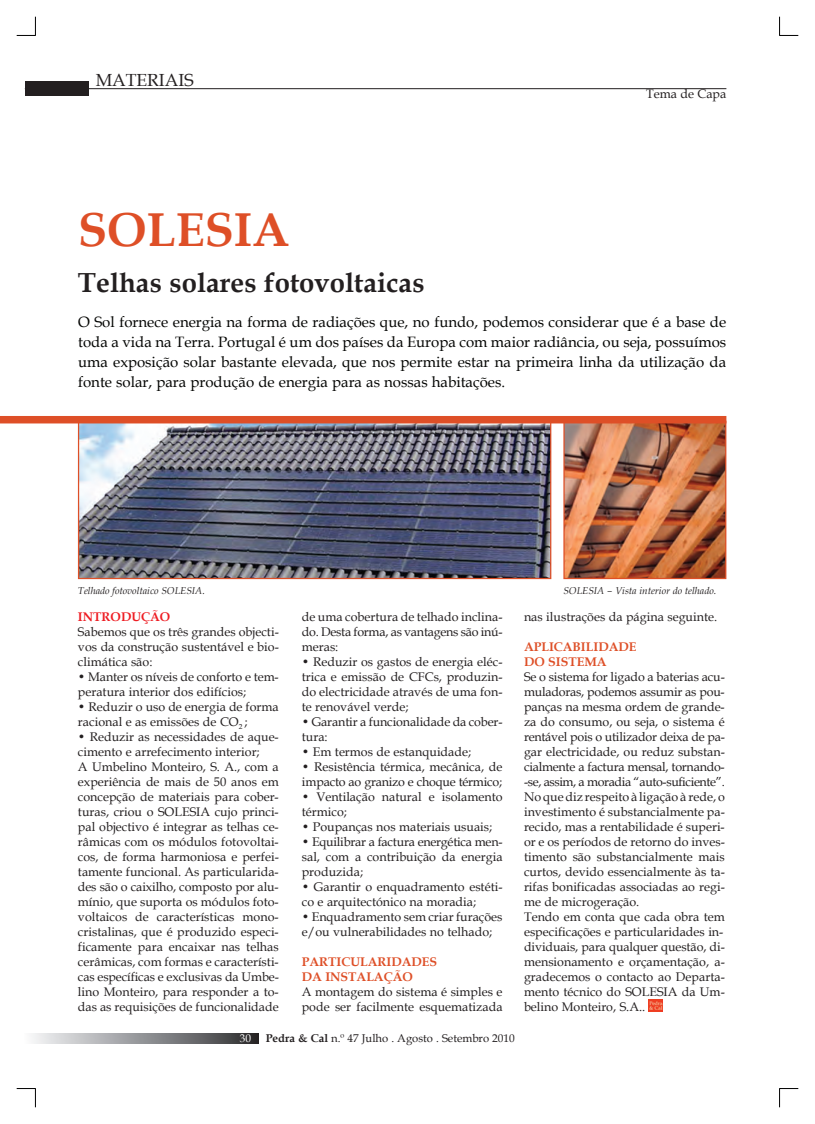
<style>
.page{position:relative;width:815px;height:1124px;background:#fff}
.page>*{position:absolute;margin:0;border:0;box-sizing:border-box;transform-origin:0 0}
.Título{font:700 47.5px "Book Antiqua";color:#de4f27}
.Título-2{font:700 27.5px "Book Antiqua";color:#231f20}
.t1{font:17.5px "Book Antiqua";color:#231f20}
.Título-3{font:15px/20px "Book Antiqua";color:#040503;text-align:justify}
.t2{font:12.5px/15px "Book Antiqua";color:#231f20}
.t3{font:12.5px "Book Antiqua";letter-spacing:-.02em;color:#231f20}
.t4{font:700 12.5px "Book Antiqua";color:#de4f27}
.t5{font:12.5px "Book Antiqua";letter-spacing:-.03em;color:#231f20}
.t6{font:700 12.5px "Book Antiqua";color:#ee1d23}
.t7{font:11.25px "Book Antiqua";color:#231f20}
.t8{font:11.25px "Book Antiqua";color:#fff}
.Notas___Bibliografia{font:italic 10px "Book Antiqua";color:#231f20}
.s1{font-weight:700}
</style>
<div class="page">
<div style="left:25px;top:82px;width:64px;height:14px;background:#231f20"></div>
<hr style="left:25px;top:88px;width:701px;height:1px;background:#231f20">
<svg style="left:32px;top:1033px;width:227px;height:10px;background:#8f9092"></svg>
<svg style="left:649px;top:999px;width:13px;height:12px"></svg>
<img style="left:80px;top:423px;width:469px;height:154px">
<div style="left:78px;top:420px;width:473px;height:159px;border:1px solid #de4f27"></div>
<img style="left:565px;top:423px;width:159px;height:154px">
<div style="left:563px;top:420px;width:163px;height:159px;border:1px solid #de4f27"></div>
<div style="left:0;top:416px;width:726px;height:7px;background:#de4f27"></div>
<svg style="left:17px;top:17px;width:19px;height:19px"></svg>
<svg style="left:17px;top:1088px;width:19px;height:19px"></svg>
<svg style="left:779px;top:17px;width:19px;height:19px"></svg>
<svg style="left:779px;top:1088px;width:19px;height:19px"></svg>
<p class="t1" style="left:96px;top:67px;width:99px">MATERIAIS</p>
<p class="Título" style="left:78px;top:197px;width:213px">SOLESIA</p>
<p class="Título-2" style="left:78px;top:264px;width:348px">Telhas solares fotovoltaicas</p>
<p class="t2" style="left:646px;top:86px;width:82px">Tema de Capa</p>
<p class="Título-3" style="left:78px;top:311px;width:650px">O Sol fornece energia na forma de radiações que, no fundo, podemos considerar que é a base de toda a vida na Terra. Portugal é um dos países da Europa com maior radiância, ou seja, possuímos uma exposição solar bastante elevada, que nos permite estar na primeira linha da utilização da fonte solar, para produção de energia para as nossas habitações.</p>
<p class="Notas___Bibliografia" style="left:78px;top:584px;width:129px">Telhado fotovoltaico SOLESIA.</p>
<p class="Notas___Bibliografia" style="left:563px;top:584px;width:154px">SOLESIA – Vista interior do telhado.</p>
<p class="t6" style="left:78px;top:608px;width:94px">INTRODUÇÃO</p>
<p class="t2" style="left:78px;top:624px;width:202px;text-align:justify">Sabemos que os três grandes objecti&shy;vos da construção sustentável e bio&shy;climática são:</p>
<p class="t2" style="left:78px;top:669px;width:202px">• Manter os níveis de conforto e tem-</p>
<p class="t2" style="left:78px;top:684px;width:170px">peratura interior dos edifícios;</p>
<p class="t2" style="left:78px;top:699px;width:202px">• Reduzir o uso de energia de forma racional e as emissões de CO<sub>2</sub> ;</p>
<p class="t2" style="left:78px;top:729px;width:202px">• Reduzir as necessidades de aque&shy;cimento e arrefecimento interior;</p>
<p class="t2" style="left:78px;top:759px;width:202px">A Umbelino Monteiro, S. A., com a experiência de mais de 50 anos em</p>
<p class="t2" style="left:78px;top:789px;width:202px;text-align:justify">concepção de materiais para cober&shy;turas, criou o SOLESIA cujo princi&shy;pal objectivo é integrar as telhas ce-</p>
<p class="t2" style="left:78px;top:834px;width:202px;text-align:justify">râmicas com os módulos fotovoltai&shy;cos, de forma harmoniosa e perfei&shy;tamente funcional. As particularida&shy;des são o caixilho, composto por alu-</p>
<p class="t2" style="left:78px;top:894px;width:202px;text-align:justify">mínio, que suporta os módulos foto&shy;voltaicos de características mono&shy;cristalinas, que é produzido especi&shy;ficamente para encaixar nas telhas cerâmicas, com formas e característi-</p>
<p class="t2" style="left:78px;top:969px;width:202px">cas específicas e exclusivas da Umbe-</p>
<p class="t2" style="left:78px;top:984px;width:202px">lino Monteiro, para responder a to-</p>
<p class="t2" style="left:78px;top:999px;width:202px">das as requisições de funcionalidade</p>
<p class="t2" style="left:302px;top:609px;width:202px">de uma cobertura de telhado inclina-</p>
<p class="t3" style="left:302px;top:623px;width:202px">do. Desta forma, as vantagens são inú-</p>
<p class="t2" style="left:302px;top:639px;width:38px">meras:</p>
<p class="t2" style="left:302px;top:654px;width:202px">• Reduzir os gastos de energia eléc-</p>
<p class="t2" style="left:302px;top:669px;width:202px">trica e emissão de CFCs, produzin&shy;do electricidade através de uma fon-</p>
<p class="t2" style="left:302px;top:699px;width:108px">te renovável verde;</p>
<p class="t2" style="left:302px;top:714px;width:202px">• Garantir a funcionalidade da cober-</p>
<p class="t2" style="left:302px;top:729px;width:27px">tura:</p>
<p class="t2" style="left:302px;top:744px;width:171px">• Em termos de estanquidade;</p>
<p class="t2" style="left:302px;top:759px;width:202px">• Resistência térmica, mecânica, de impacto ao granizo e choque térmico;</p>
<p class="t2" style="left:302px;top:789px;width:202px">• Ventilação natural e isolamento térmico;</p>
<p class="t2" style="left:302px;top:819px;width:192px">• Poupanças nos materiais usuais;</p>
<p class="t3" style="left:302px;top:833px;width:202px">• Equilibrar a factura energética men-</p>
<p class="t2" style="left:302px;top:849px;width:202px">sal, com a contribuição da energia produzida;</p>
<p class="t2" style="left:302px;top:879px;width:202px">• Garantir o enquadramento estéti&shy;co e arquitectónico na moradia;</p>
<p class="t2" style="left:302px;top:909px;width:202px">• Enquadramento sem criar furações e/ou vulnerabilidades no telhado;</p>
<p class="t4" style="left:302px;top:953px;width:137px">PARTICULARIDADES</p>
<p class="t4" style="left:302px;top:968px;width:113px">DA INSTALAÇÃO</p>
<p class="t2" style="left:302px;top:984px;width:202px">A montagem do sistema é simples e pode ser facilmente esquematizada</p>
<p class="t8" style="left:240px;top:1030px;width:13px">30</p>
<p class="t7" style="left:266px;top:1030px;width:250px"><span class="s1">Pedra &amp; Cal</span> n.º 47 Julho . Agosto . Setembro 2010</p>
<p class="t2" style="left:524px;top:609px;width:195px">nas ilustrações da página seguinte.</p>
<p class="t4" style="left:524px;top:638px;width:114px">APLICABILIDADE</p>
<p class="t4" style="left:524px;top:653px;width:84px">DO SISTEMA</p>
<p class="t2" style="left:524px;top:669px;width:202px">Se o sistema for ligado a baterias acu-</p>
<p class="t3" style="left:524px;top:683px;width:202px">muladoras, podemos assumir as pou-</p>
<p class="t2" style="left:524px;top:699px;width:202px">panças na mesma ordem de grande&shy;za do consumo, ou seja, o sistema é</p>
<p class="t3" style="left:524px;top:728px;width:202px">rentável pois o utilizador deixa de pa-</p>
<p class="t2" style="left:524px;top:744px;width:202px">gar electricidade, ou reduz substan-</p>
<p class="t3" style="left:524px;top:758px;width:202px">cialmente a factura mensal, tornando-</p>
<p class="t5" style="left:524px;top:773px;width:202px">-se, assim, a moradia “auto-suficiente”.</p>
<p class="t2" style="left:524px;top:789px;width:202px">No que diz respeito à ligação à rede, o investimento é substancialmente pa-</p>
<p class="t2" style="left:524px;top:819px;width:202px">recido, mas a rentabilidade é superi-</p>
<p class="t2" style="left:524px;top:834px;width:202px;text-align:justify">or e os períodos de retorno do inves&shy;timento são substancialmente mais curtos, devido essencialmente às ta&shy;rifas bonificadas associadas ao regi&shy;me de microgeração.</p>
<p class="t2" style="left:524px;top:909px;width:202px">Tendo em conta que cada obra tem</p>
<p class="t2" style="left:524px;top:924px;width:201px">especificações e particularidades in-</p>
<p class="t2" style="left:524px;top:939px;width:202px">dividuais, para qualquer questão, di-</p>
<p class="t2" style="left:524px;top:954px;width:202px">mensionamento e orçamentação, a-</p>
<p class="t2" style="left:524px;top:969px;width:202px">gradecemos o contacto ao Departa&shy;mento técnico do SOLESIA da Um-</p>
<p class="t2" style="left:524px;top:999px;width:123px">belino Monteiro, S.A..</p>
</div>
